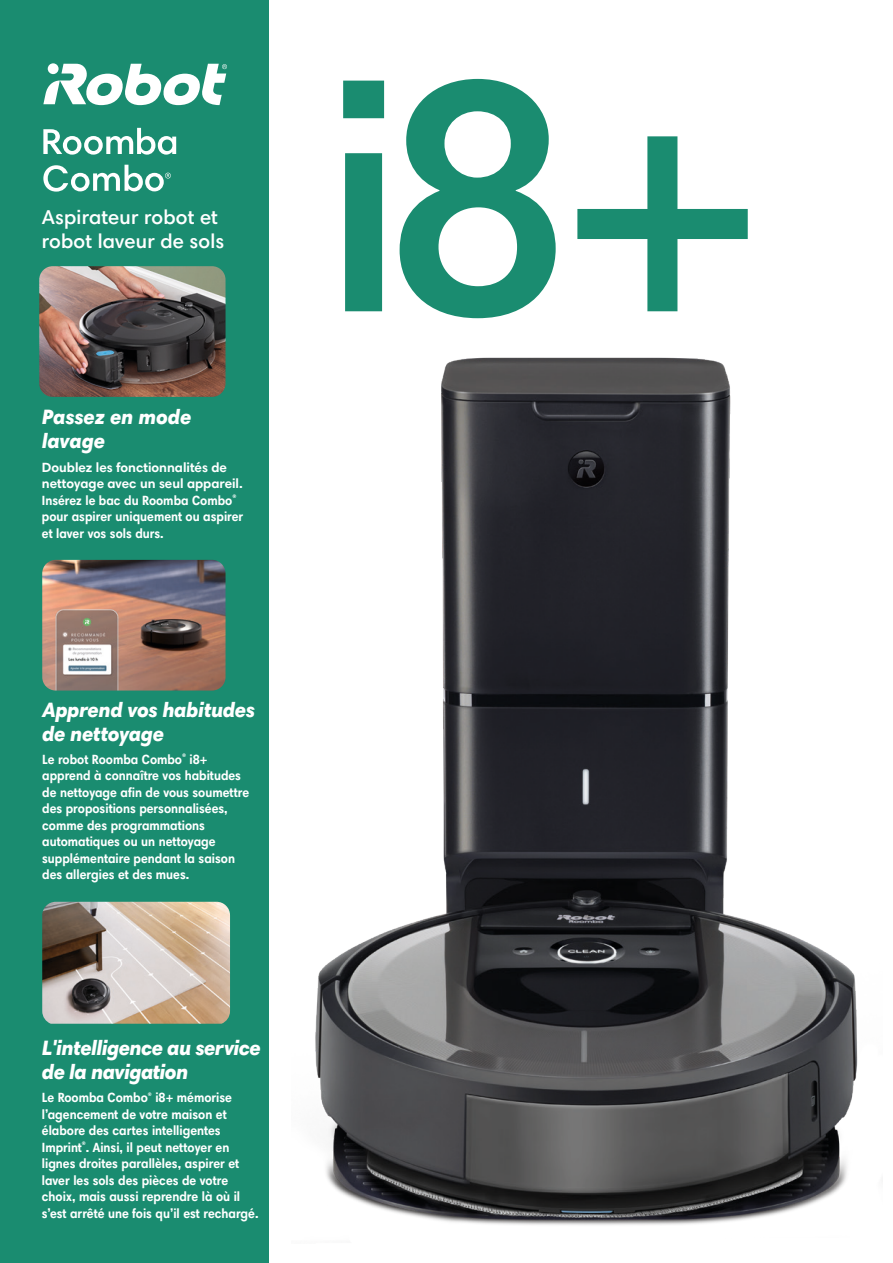
<style>
.page{position:relative;width:893px;height:1263px;background:#fff}
.page>*{position:absolute;margin:0;border:0;box-sizing:border-box;transform-origin:0 0}
.header_-_white{font:600 330px "Harmonia Sans Pro Cyr";color:#1a8c70}
.header_-_white-2{font:italic 900 21px/24px "Harmonia Sans Pro Cyr";letter-spacing:-.015em;color:#fff}
.Lockup{font:600 20.25px/24.3px "Harmonia Sans Pro Cyr";letter-spacing:.01em;color:#fff}
.basic_-_white_-_MAST{font:700 condensed 13.5px/16.5px "Harmonia Sans Pro Cyr";color:#fff}
.s1{font-stretch:normal}
</style>
<div class="page">
<img style="left:315px;top:357px;width:543px;height:868px">
<div style="left:0;top:0;width:269px;height:1263px;background:#1a8c70"></div>
<img style="left:39px;top:266px;width:187px;height:131px">
<img style="left:42px;top:560px;width:184px;height:130px">
<img style="left:42px;top:902px;width:188px;height:122px">
<svg style="left:43px;top:128px;width:133px;height:27px"></svg>
<svg style="left:43px;top:64px;width:184px;height:41px"></svg>
<svg style="left:43px;top:165px;width:128px;height:27px"></svg>
<p class="Lockup" style="left:42px;top:204px;width:184px">Aspirateur robot et robot laveur de sols</p>
<p class="header_-_white-2" style="left:42px;top:404px;width:151px">Passez en mode lavage</p>
<p class="basic_-_white_-_MAST" style="left:42px;top:459px;width:203px"><span class="s1">Doublez les fonctionnalités de nettoyage avec un seul appareil.<br></span>Insérez le bac du Roomba Combo<sup>® </sup>pour aspirer uniquement ou aspirer et laver vos sols durs.</p>
<p class="header_-_white-2" style="left:42px;top:697px;width:214px">Apprend vos habitudes de nettoyage</p>
<p class="basic_-_white_-_MAST" style="left:42px;top:751px;width:209px">Le robot Roomba Combo<sup>®</sup> i8+ apprend à connaître vos habitudes de nettoyage afin de vous soumettre des propositions personnalisées, comme des programmations automatiques ou un nettoyage supplémentaire pendant la saison des allergies et des mues.</p>
<p class="header_-_white-2" style="left:42px;top:1035px;width:220px">L'intelligence au service de la navigation</p>
<p class="basic_-_white_-_MAST" style="left:42px;top:1089px;width:218px">Le Roomba Combo<sup>®</sup> i8+ mémorise l’agencement de votre maison et élabore des cartes intelligentes Imprint<sup>®</sup>. Ainsi, il peut nettoyer en lignes droites parallèles, aspirer et laver les sols des pièces de votre choix, mais aussi reprendre là où il s’est arrêté une fois qu’il est rechargé.</p>
<p class="header_-_white" style="left:324px;top:-10px;width:451px">i8+</p>
</div>
